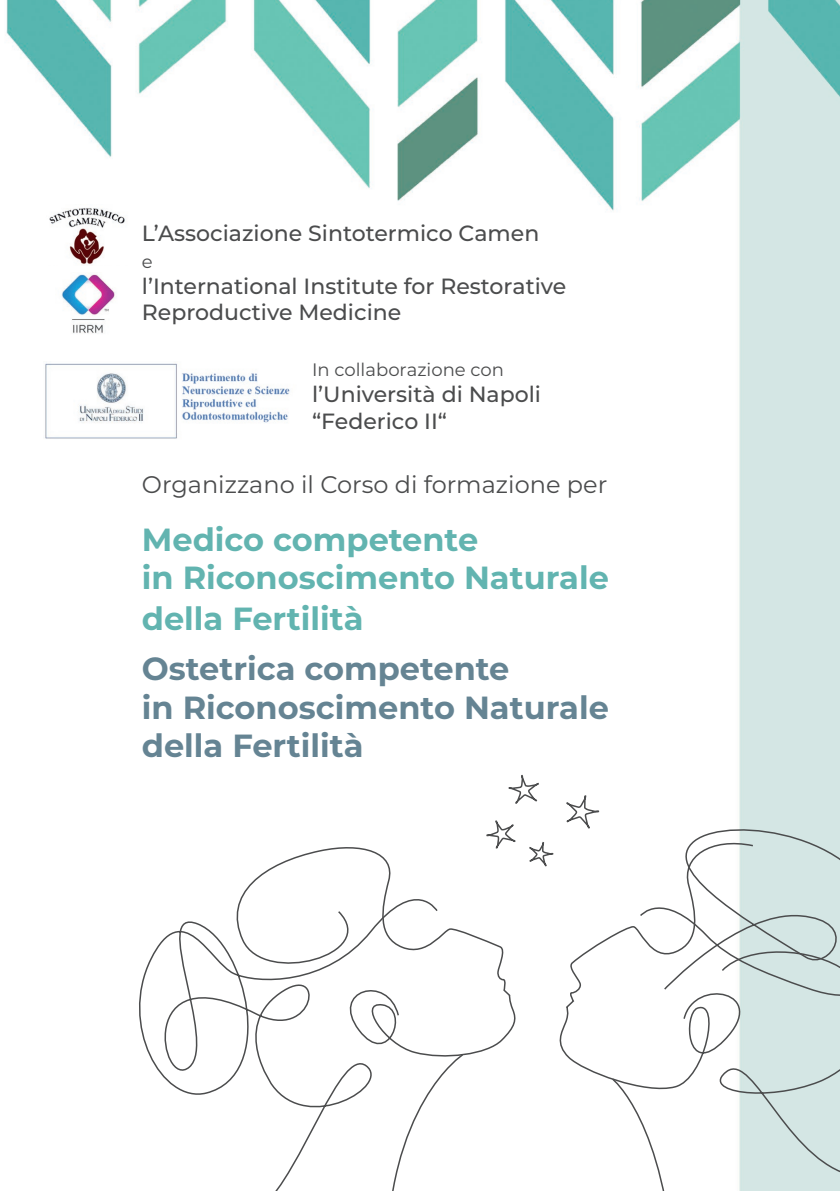
<style>
.page{position:relative;width:840px;height:1191px;background:#fff}
.page>*{position:absolute;margin:0;border:0;box-sizing:border-box;transform-origin:0 0}
.t1{font:700 32px/38.4px "Montserrat";color:#658493}
.t2{font:700 32px/39.6px "Montserrat";color:#62b4b0}
.t3{font:24px "Montserrat";color:#4b4c4d}
.t4{font:500 22px/26.4px "Montserrat";color:#4b4c4d}
.t5{font:18px "Montserrat";color:#4b4c4d}
</style>
<div class="page">
<img style="left:6px;top:0;width:833px;height:1191px">
<svg style="left:486px;top:818px;width:29px;height:22px"></svg>
<svg style="left:219px;top:840px;width:299px;height:230px"></svg>
<svg style="left:119px;top:873px;width:319px;height:318px"></svg>
<svg style="left:385px;top:1053px;width:79px;height:138px"></svg>
<svg style="left:698px;top:1020px;width:141px;height:158px"></svg>
<svg style="left:552px;top:837px;width:219px;height:259px"></svg>
<svg style="left:610px;top:1077px;width:65px;height:114px"></svg>
<svg style="left:638px;top:812px;width:201px;height:208px"></svg>
<svg style="left:565px;top:794px;width:35px;height:124px"></svg>
<svg style="left:508px;top:773px;width:33px;height:31px"></svg>
<svg style="left:528px;top:841px;width:26px;height:121px"></svg>
<img style="left:42px;top:204px;width:90px;height:61px">
<img style="left:55px;top:273px;width:64px;height:64px">
<img style="left:43px;top:362px;width:254px;height:78px">
<p class="t4" style="left:142px;top:219px;width:399px">L’Associazione Sintotermico Camen</p>
<p class="t5" style="left:142px;top:249px;width:12px">e</p>
<p class="t4" style="left:142px;top:272px;width:426px">l’International Institute for Restorative<br>Reproductive Medicine</p>
<p class="t5" style="left:312px;top:357px;width:193px">In collaborazione con</p>
<p class="t4" style="left:312px;top:380px;width:230px">l’Università di Napoli “Federico II“</p>
<p class="t3" style="left:142px;top:468px;width:466px">Organizzano il Corso di formazione per</p>
<h1 class="t2" style="left:142px;top:518px;width:468px">Medico competente<br>in Riconoscimento Naturale della Fertilità</h1>
<h1 class="t1" style="left:142px;top:648px;width:468px">Ostetrica competente<br>in Riconoscimento Naturale della Fertilità</h1>
</div>
